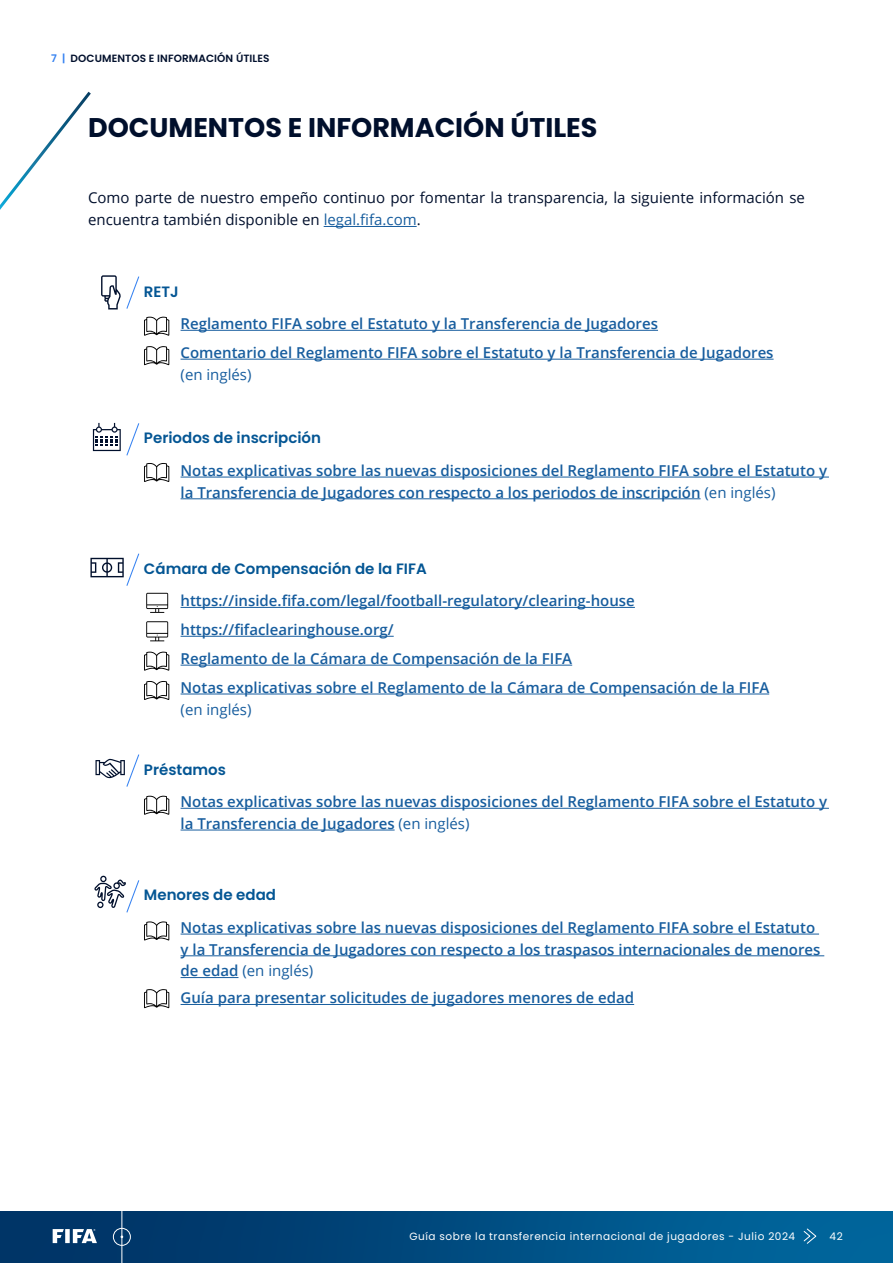
<style>
.page{position:relative;width:893px;height:1263px;background:#fff}
.page>*{position:absolute;margin:0;border:0;box-sizing:border-box;transform-origin:0 0}
.t1{font:700 27px "Poppins";color:#000f2c}
.t2{font:600 15px/21.8px "Open Sans";color:#175d9e}
.t3{font:15px/22.5px "Open Sans";color:#000f2c}
.t4{font:600 15px "Poppins";color:#045694}
.t5{font:15px "Open Sans";color:#175d9e}
.t6{font:10.5px "Poppins";letter-spacing:.05em;color:#fff}
.t7{font:600 10.5px "Poppins";letter-spacing:.01em;color:#000f2c}
.s1{color:#3682f1}
.s2{color:#175d9e}
.s3{font-weight:400}
</style>
<div class="page">
<img style="left:0;top:1212px;width:892px;height:50px">
<svg style="left:53px;top:1229px;width:11px;height:14px"></svg>
<div style="left:65px;top:1229px;width:5px;height:14px;background:#fff"></div>
<svg style="left:73px;top:1229px;width:24px;height:14px"></svg>
<hr style="left:121px;top:1199px;width:1px;height:64px;background:#fff">
<div style="left:113px;top:1228px;width:18px;height:18px;border:1px solid #fff;border-radius:50%"></div>
<svg style="left:804px;top:1228px;width:12px;height:15px"></svg>
<hr style="left:324px;top:226px;width:93px;height:1px;background:#175d9e">
<svg style="left:0;top:91px;width:91px;height:119px"></svg>
<hr style="left:181px;top:330px;width:477px;height:1px;background:#175d9e">
<hr style="left:181px;top:607px;width:454px;height:1px;background:#175d9e">
<hr style="left:181px;top:665px;width:391px;height:1px;background:#175d9e">
<hr style="left:181px;top:477px;width:648px;height:1px;background:#175d9e">
<hr style="left:181px;top:498px;width:520px;height:1px;background:#175d9e">
<hr style="left:181px;top:808px;width:648px;height:1px;background:#175d9e">
<hr style="left:181px;top:830px;width:214px;height:1px;background:#175d9e">
<hr style="left:181px;top:934px;width:638px;height:1px;background:#175d9e">
<hr style="left:181px;top:955px;width:643px;height:1px;background:#175d9e">
<hr style="left:181px;top:977px;width:57px;height:1px;background:#175d9e">
<hr style="left:181px;top:1004px;width:453px;height:1px;background:#175d9e">
<hr style="left:181px;top:359px;width:593px;height:1px;background:#175d9e">
<hr style="left:181px;top:636px;width:213px;height:1px;background:#175d9e">
<hr style="left:181px;top:694px;width:588px;height:1px;background:#175d9e">
<svg style="left:101px;top:275px;width:39px;height:35px"></svg>
<svg style="left:93px;top:422px;width:47px;height:34px"></svg>
<svg style="left:90px;top:553px;width:50px;height:33px"></svg>
<svg style="left:95px;top:754px;width:45px;height:33px"></svg>
<svg style="left:94px;top:875px;width:46px;height:38px"></svg>
<svg style="left:144px;top:652px;width:25px;height:19px"></svg>
<svg style="left:144px;top:681px;width:25px;height:19px"></svg>
<svg style="left:146px;top:621px;width:22px;height:20px"></svg>
<svg style="left:146px;top:593px;width:22px;height:20px"></svg>
<svg style="left:144px;top:796px;width:25px;height:19px"></svg>
<svg style="left:144px;top:921px;width:25px;height:19px"></svg>
<svg style="left:144px;top:989px;width:25px;height:19px"></svg>
<svg style="left:144px;top:463px;width:25px;height:19px"></svg>
<svg style="left:144px;top:346px;width:25px;height:19px"></svg>
<svg style="left:144px;top:317px;width:25px;height:19px"></svg>
<p class="t7" style="left:51px;top:52px;width:220px"><span class="s1">7 |</span> DOCUMENTOS E INFORMACIÓN ÚTILES</p>
<p class="t1" style="left:88px;top:112px;width:511px">DOCUMENTOS E INFORMACIÓN ÚTILES</p>
<p class="t3" style="left:88px;top:186px;width:718px">Como parte de nuestro empeño continuo por fomentar la transparencia, la siguiente información se encuentra también disponible en <span class="s2">legal.fifa.com</span>.</p>
<p class="t4" style="left:144px;top:283px;width:36px">RETJ</p>
<p class="t2" style="left:181px;top:313px;width:479px">Reglamento FIFA sobre el Estatuto y la Transferencia de Jugadores</p>
<p class="t2" style="left:181px;top:341px;width:595px">Comentario del Reglamento FIFA sobre el Estatuto y la Transferencia de Jugadores</p>
<p class="t5" style="left:181px;top:365px;width:72px">(en inglés)</p>
<p class="t4" style="left:144px;top:429px;width:179px">Periodos de inscripción</p>
<p class="t2" style="left:181px;top:459px;width:648px">Notas explicativas sobre las nuevas disposiciones del Reglamento FIFA sobre el Estatuto y la Transferencia de Jugadores con respecto a los periodos de inscripción <span class="s3">(en inglés)</span></p>
<p class="t4" style="left:144px;top:560px;width:284px">Cámara de Compensación de la FIFA</p>
<p class="t2" style="left:181px;top:590px;width:456px">https://inside.fifa.com/legal/football-regulatory/clearing-house</p>
<p class="t2" style="left:181px;top:618px;width:215px">https://fifaclearinghouse.org/</p>
<p class="t2" style="left:181px;top:647px;width:393px">Reglamento de la Cámara de Compensación de la FIFA</p>
<p class="t2" style="left:181px;top:676px;width:590px">Notas explicativas sobre el Reglamento de la Cámara de Compensación de la FIFA</p>
<p class="t5" style="left:181px;top:699px;width:72px">(en inglés)</p>
<p class="t4" style="left:144px;top:761px;width:84px">Préstamos</p>
<p class="t2" style="left:181px;top:790px;width:648px">Notas explicativas sobre las nuevas disposiciones del Reglamento FIFA sobre el Estatuto y la Transferencia de Jugadores <span class="s3">(en inglés)</span></p>
<p class="t4" style="left:144px;top:886px;width:134px">Menores de edad</p>
<p class="t2" style="left:181px;top:916px;width:641px">Notas explicativas sobre las nuevas disposiciones del Reglamento FIFA sobre el Estatuto y la Transferencia de Jugadores con respecto a los traspasos internacionales de menores de edad <span class="s3">(en inglés)</span></p>
<p class="t2" style="left:181px;top:987px;width:455px">Guía para presentar solicitudes de jugadores menores de edad</p>
<p class="t6" style="left:410px;top:1230px;width:387px">Guía sobre la transferencia internacional de jugadores - Julio 2024</p>
<p class="t6" style="left:830px;top:1230px;width:15px">42</p>
</div>
